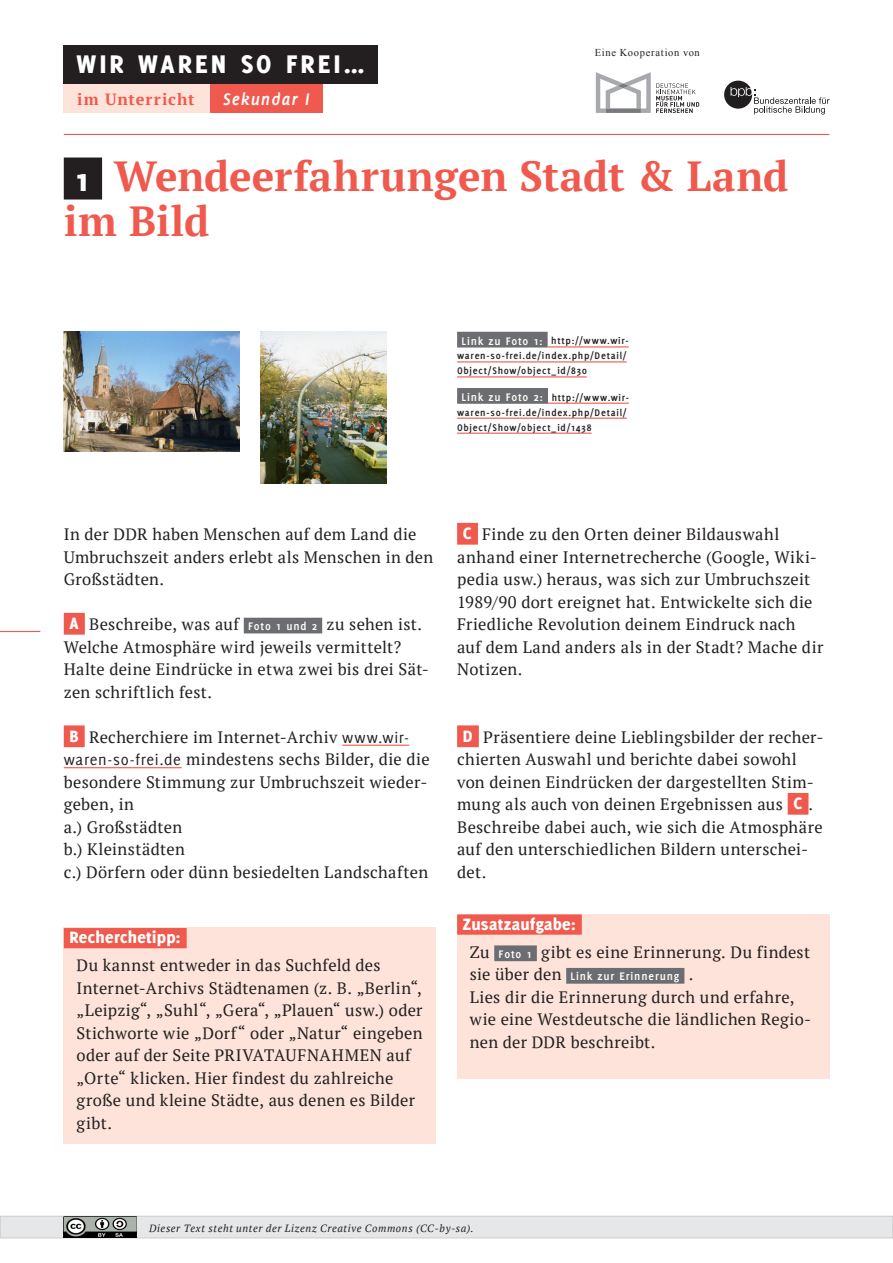
<style>
.page{position:relative;width:893px;height:1263px;background:#fff}
.page>*{position:absolute;margin:0;border:0;box-sizing:border-box;transform-origin:0 0}
.Aufgabe_Headline{font:700 42px/45px "PT Serif";color:#f0594d}
.t1{font:800 27.9px "Delicious";letter-spacing:.115em;color:#fff}
.t2{font:italic 700 18.3px "Delicious";letter-spacing:.05em;color:#fff}
.S__Zusatzaufgabe_Hea{font:800 18px "Delicious";letter-spacing:.02em;color:#fff}
.S__Fließtext{font:16.5px/22.5px "PT Serif";letter-spacing:.015em;color:#231f20}
.S__Zusatzaufgabe_Fli{font:16.5px/22.5px "PT Serif";letter-spacing:.02em;color:#231f20}
.t3{font:700 16.2px "PT Serif";letter-spacing:.055em;color:#f0594d}
.S__Zusatzaufgabe_Fli-2{font:italic 12px "PT Serif";letter-spacing:.03em;color:#231f20}
.S__Zusatzaufgabe_Fli-3{font:700 12px "Delicious";letter-spacing:.07em;color:#fff}
.weblink{font:700 10.5px/15px "Delicious";letter-spacing:.07em;color:#231f20}
.S__Zusatzaufgabe_Fli-4{font:italic 10.5px "PT Serif";letter-spacing:.055em;color:#231f20}
.BU{font:10.5px "Times New Roman";letter-spacing:.065em;color:#231f20}
.s1{font-family:"Delicious";font-weight:800;font-size:34.5px;color:#fff}
.s2{font-size:12px;color:#fff}
.s3{font-family:"Delicious";font-weight:800;font-size:18px;color:#fff}
.s4{font-family:"Delicious";font-weight:700;font-size:12px;color:#fff}
.s5{font-family:"Delicious"}
.s6{font-family:"PT Serif";font-weight:400;font-size:16.5px;color:#231f20}
</style>
<div class="page">
<hr style="left:0;top:631px;width:40px;height:1px;background:#f0594d">
<div style="left:64px;top:158px;width:38px;height:42px;background:#231f20"></div>
<div style="left:64px;top:613px;width:21px;height:22px;background:#f0594d"></div>
<div style="left:244px;top:618px;width:78px;height:15px;background:#6c6d70"></div>
<div style="left:64px;top:725px;width:21px;height:22px;background:#f0594d"></div>
<hr style="left:342px;top:745px;width:67px;height:1px;background:#f0594d">
<hr style="left:64px;top:767px;width:118px;height:1px;background:#f0594d">
<div style="left:457px;top:523px;width:21px;height:22px;background:#f0594d"></div>
<div style="left:457px;top:725px;width:22px;height:22px;background:#f0594d"></div>
<div style="left:788px;top:793px;width:20px;height:22px;background:#f0594d"></div>
<img style="left:64px;top:332px;width:175px;height:120px">
<div style="left:457px;top:332px;width:91px;height:15px;background:#6c6d70"></div>
<hr style="left:548px;top:346px;width:80px;height:1px;background:#f0594d">
<hr style="left:457px;top:361px;width:170px;height:1px;background:#f0594d">
<hr style="left:457px;top:376px;width:130px;height:1px;background:#f0594d">
<div style="left:457px;top:388px;width:91px;height:16px;background:#6c6d70"></div>
<hr style="left:548px;top:403px;width:81px;height:1px;background:#f0594d">
<hr style="left:457px;top:418px;width:170px;height:1px;background:#f0594d">
<hr style="left:457px;top:433px;width:135px;height:1px;background:#f0594d">
<div style="left:64px;top:928px;width:372px;height:216px;background:#fde3d9"></div>
<div style="left:64px;top:928px;width:123px;height:20px;background:#f0594d"></div>
<div style="left:457px;top:914px;width:372px;height:164px;background:#fde3d9"></div>
<div style="left:457px;top:914px;width:125px;height:21px;background:#f0594d"></div>
<div style="left:494px;top:945px;width:43px;height:16px;background:#6c6d70"></div>
<div style="left:566px;top:968px;width:118px;height:16px;background:#6c6d70"></div>
<img style="left:260px;top:332px;width:127px;height:152px">
<div style="left:0;top:1216px;width:893px;height:22px;background:#e6e7e9"></div>
<div style="left:0;top:1216px;width:893px;height:22px;border:1px solid #cbccce"></div>
<img style="left:64px;top:1216px;width:73px;height:22px">
<hr style="left:64px;top:134px;width:765px;height:1px;background:#f0594d">
<svg style="left:596px;top:72px;width:103px;height:41px"></svg>
<svg style="left:724px;top:81px;width:105px;height:34px"></svg>
<div style="left:64px;top:45px;width:314px;height:39px;background:#231f20"></div>
<div style="left:210px;top:84px;width:113px;height:28px;background:#f0594d"></div>
<div style="left:64px;top:84px;width:146px;height:28px;background:#fde3d9"></div>
<p class="t1" style="left:77px;top:47px;width:290px">WIR WAREN SO FREI...</p>
<p class="t3" style="left:77px;top:88px;width:119px">im Unterricht</p>
<p class="t2" style="left:223px;top:88px;width:88px">Sekundar I</p>
<p class="BU" style="left:595px;top:46px;width:107px">Eine Kooperation von</p>
<p class="Aufgabe_Headline" style="left:64px;top:153px;width:726px"><span class="s1">1</span> Wendeerfahrungen Stadt &amp; Land im Bild</p>
<p class="weblink" style="left:457px;top:333px;width:173px;text-indent:4px"><span class="s2">Link zu Foto 1:</span> http://www.wir&shy;waren-so-frei.de/index.php/Detail/<br>Object/Show/object_id/830</p>
<p class="weblink" style="left:457px;top:389px;width:173px;text-indent:4px"><span class="s2">Link zu Foto 2:</span> http://www.wir&shy;waren-so-frei.de/index.php/Detail/<br>Object/Show/object_id/1438</p>
<p class="S__Fließtext" style="left:64px;top:523px;width:371px">In der DDR haben Menschen auf dem Land die<br>Umbruchszeit anders erlebt als Menschen in den<br>Großstädten.</p>
<p class="S__Fließtext" style="left:64px;top:613px;width:366px;text-indent:6px"><span class="s3">A</span> Beschreibe, was auf <span class="s4">Foto 1 und 2</span> zu sehen ist.<br>Welche Atmosphäre wird jeweils vermittelt?<br>Halte deine Eindrücke in etwa zwei bis drei Sät&shy;zen schriftlich fest.</p>
<p class="S__Fließtext" style="left:64px;top:725px;width:367px;text-indent:6px"><span class="s3">B</span> Recherchiere im Internet-Archiv <span class="s5">www.wir&shy;waren-so-frei.de</span> mindestens sechs Bilder, die die besondere Stimmung zur Umbruchszeit wieder&shy;geben, in</p>
<p class="S__Fließtext" style="left:64px;top:815px;width:120px">a.) Großstädten</p>
<p class="S__Fließtext" style="left:64px;top:838px;width:123px">b.) Kleinstädten</p>
<p class="S__Fließtext" style="left:64px;top:860px;width:366px">c.) Dörfern oder dünn besiedelten Landschaften</p>
<p class="S__Zusatzaufgabe_Hea" style="left:70px;top:927px;width:112px">Recherchetipp:</p>
<p class="S__Zusatzaufgabe_Fli" style="left:77px;top:954px;width:348px">Du kannst entweder in das Suchfeld des Internet-Archivs Städtenamen (z. B. „Berlin“, „Leipzig“, „Suhl“, „Gera“, „Plauen“ usw.) oder Stichworte wie „Dorf“ oder „Natur“ eingeben oder auf der Seite PRIVATAUFNAHMEN auf „Orte“ klicken. Hier findest du zahlreiche große und kleine Städte, aus denen es Bilder gibt.</p>
<p class="S__Fließtext" style="left:457px;top:523px;width:368px;text-indent:6px"><span class="s3">C</span> Finde zu den Orten deiner Bildauswahl anhand einer Internetrecherche (Google, Wiki&shy;pedia usw.) heraus, was sich zur Umbruchszeit 1989/90 dort ereignet hat. Entwickelte sich die Friedliche Revolution deinem Eindruck nach auf dem Land anders als in der Stadt? Mache dir Notizen.</p>
<p class="S__Fließtext" style="left:457px;top:725px;width:368px;text-indent:6px"><span class="s3">D</span> Präsentiere deine Lieblingsbilder der recher&shy;chierten Auswahl und berichte dabei sowohl von deinen Eindrücken der dargestellten Stim&shy;mung als auch von deinen Ergebnissen aus <span class="s3">C</span> .<br>Beschreibe dabei auch, wie sich die Atmosphäre auf den unterschiedlichen Bildern unterschei&shy;det.</p>
<p class="S__Zusatzaufgabe_Hea" style="left:463px;top:913px;width:114px">Zusatzaufgabe:</p>
<p class="S__Zusatzaufgabe_Fli" style="left:470px;top:940px;width:342px">Zu <span class="s4">Foto 1</span> gibt es eine Erinnerung. Du findest</p>
<p class="S__Zusatzaufgabe_Fli-3" style="left:470px;top:969px;width:225px"><span class="s6">sie über den</span> Link zur Erinnerung <span class="s6">.</span></p>
<p class="S__Zusatzaufgabe_Fli" style="left:470px;top:985px;width:343px">Lies dir die Erinnerung durch und erfahre, wie eine Westdeutsche die ländlichen Regio&shy;nen der DDR beschreibt.</p>
<p class="S__Zusatzaufgabe_Fli-2" style="left:189px;top:1216px;width:354px">Dieser Text steht unter der Lizenz Creative Commens (CC-by-sa).</p>
<p class="S__Zusatzaufgabe_Fli-4" style="left:149px;top:1221px;width:326px">Dieser Text steht unter der Lizenz Creative Commons (CC-by-sa).</p>
</div>
